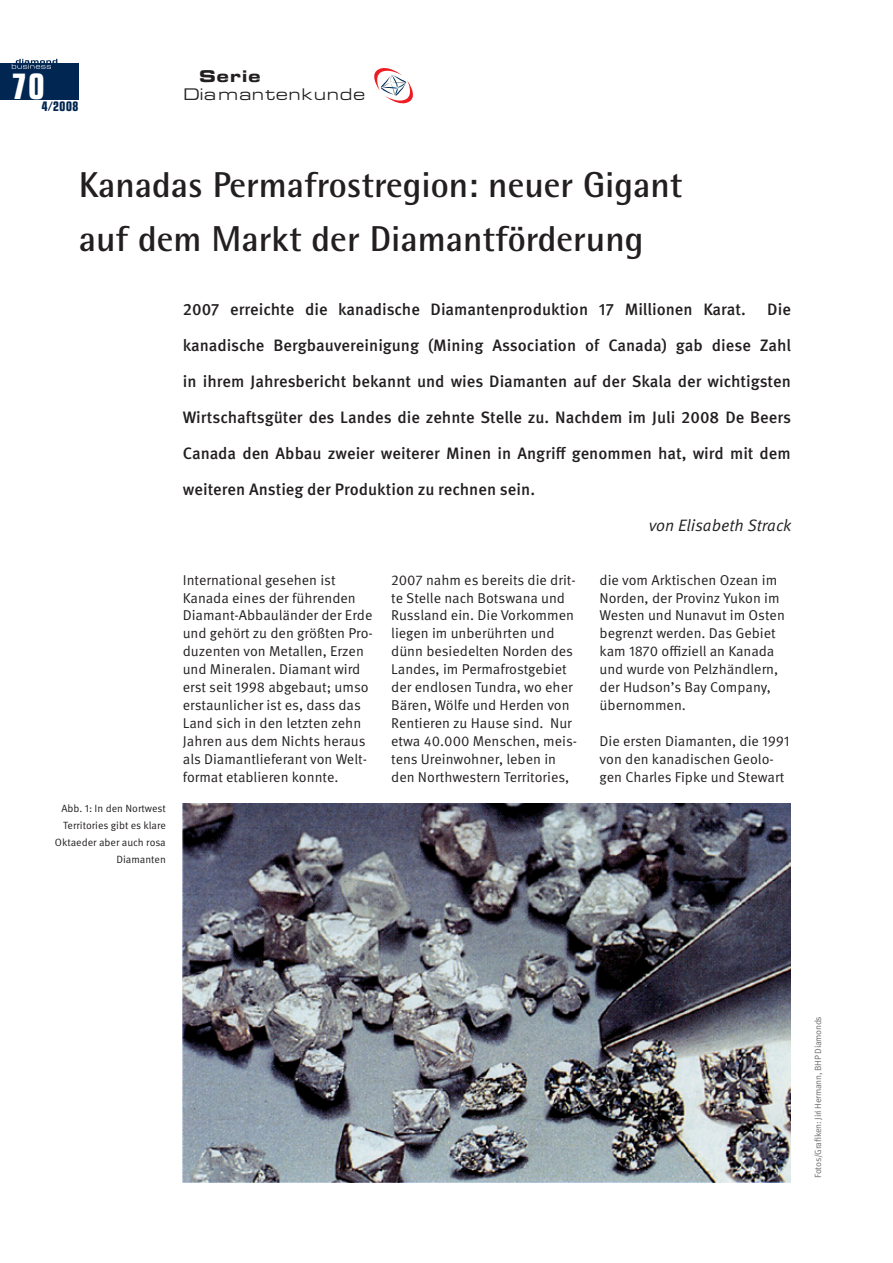
<style>
.page{position:relative;width:893px;height:1263px;background:#fff}
.page>*{position:absolute;margin:0;border:0;box-sizing:border-box;transform-origin:0 0}
.t1{font:700 36px/54px "Agfa Rotis Semisans";color:#231f20}
.t2{font:36px "Eur Con Bol";color:#fff}
.t3{font:500 16.5px/35.8px "Meta Pro";letter-spacing:-.005em;color:#231f20;text-align:justify}
.t4{font:italic 16.5px "Meta Pro";color:#231f20}
.t5{font:16.5px "Eur Ext";color:#231f20}
.t6{font:16.5px "Eur Ext Bol";color:#231f20}
.t7{font:14.25px/18px "Meta Pro";color:#231f20}
.t8{font:13.5px "Eur Con Bol";color:#002651}
.t9{font:10.5px/17.2px "Meta Pro";color:#231f20;text-align:right}
.t10{font:9px "Meta Pro";letter-spacing:-.03em;color:#6c6d70}
</style>
<div class="page">
<svg style="left:374px;top:68px;width:39px;height:35px"></svg>
<img style="left:183px;top:804px;width:608px;height:378px">
<div style="left:0;top:64px;width:79px;height:36px;background:#002651"></div>
<svg style="left:12px;top:59px;width:45px;height:10px"></svg>
<h1 class="t2" style="left:11px;top:66px;width:36px">70</h1>
<p class="t8" style="left:41px;top:99px;width:39px">4/2008</p>
<p class="t6" style="left:198px;top:62px;width:64px">Serie</p>
<p class="t5" style="left:183px;top:80px;width:184px">Diamantenkunde</p>
<h1 class="t1" style="left:79px;top:158px;width:605px">Kanadas Permafrostregion: neuer Gigant auf dem Markt der Diamantförderung</h1>
<p class="t3" style="left:183px;top:292px;width:565px">2007 erreichte die kanadische Diamantenproduktion 17 Millionen Karat.</p>
<p class="t3" style="left:183px;top:292px;width:610px;text-indent:584px">Die kanadische Bergbauvereinigung (Mining Association of Canada) gab diese Zahl in ihrem Jahresbericht bekannt und wies Diamanten auf der Skala der wichtigsten Wirtschaftsgüter des Landes die zehnte Stelle zu. Nachdem im Juli 2008 De Beers Canada den Abbau zweier weiterer Minen in Angriff genommen hat, wird mit dem weiteren Anstieg der Produktion zu rechnen sein.</p>
<p class="t4" style="left:649px;top:514px;width:144px">von Elisabeth Strack</p>
<p class="t9" style="left:55px;top:800px;width:112px">Abb. 1: In den Nortwest<br>Territories gibt es klare<br>Oktaeder aber auch rosa<br>Diamanten</p>
<p class="t7" style="left:183px;top:571px;width:191px">International gesehen ist<br>Kanada eines der führenden<br>Diamant-Abbauländer der Erde und gehört zu den größten Pro&shy;duzenten von Metallen, Erzen und Mineralen. Diamant wird erst seit 1998 abgebaut; umso erstaunlicher ist es, dass das<br>Land sich in den letzten zehn<br>Jahren aus dem Nichts heraus als Diamantlieferant von Welt&shy;format etablieren konnte.</p>
<p class="t7" style="left:391px;top:571px;width:187px">2007 nahm es bereits die drit&shy;te Stelle nach Botswana und<br>Russland ein. Die Vorkommen liegen im unberührten und dünn besiedelten Norden des<br>Landes, im Permafrostgebiet der endlosen Tundra, wo eher<br>Bären, Wölfe und Herden von<br>Rentieren zu Hause sind. Nur etwa 40.000 Menschen, meis&shy;tens Ureinwohner, leben in den Northwestern Territories,</p>
<p class="t7" style="left:600px;top:571px;width:187px">die vom Arktischen Ozean im<br>Norden, der Provinz Yukon im<br>Westen und Nunavut im Osten begrenzt werden. Das Gebiet kam 1870 offiziell an Kanada und wurde von Pelzhändlern, der Hudson’s Bay Company, übernommen.</p>
<p class="t7" style="left:600px;top:733px;width:191px">Die ersten Diamanten, die 1991 von den kanadischen Geolo&shy;gen Charles Fipke und Stewart</p>
<p class="t10" style="left:812px;top:1178px;width:163px;rotate:-90deg">Fotos/Grafiken: Jiri Hermann, BHP Diamonds</p>
</div>
